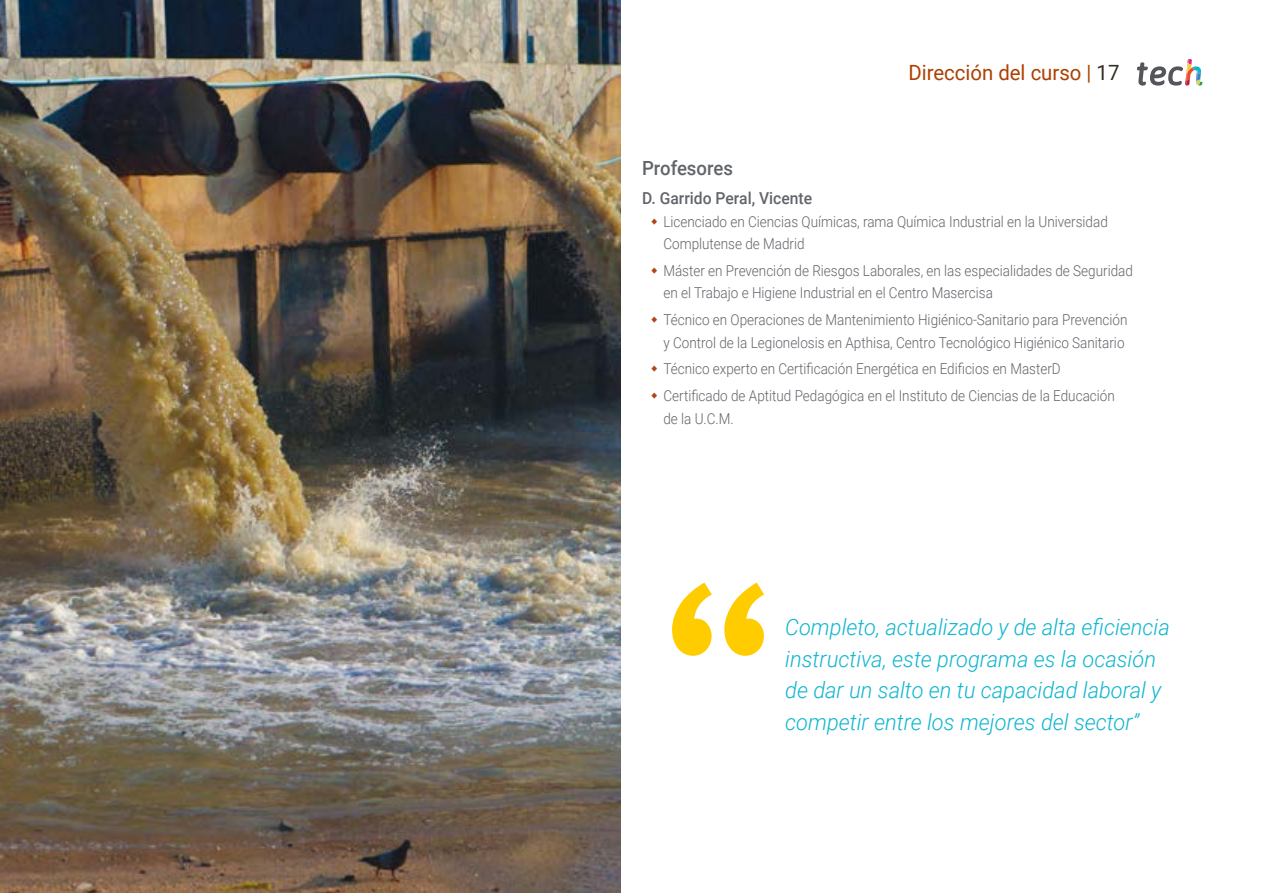
<style>
.page{position:relative;width:1263px;height:893px;background:#fff}
.page>*{position:absolute;margin:0;border:0;box-sizing:border-box;transform-origin:0 0}
.t1{font:italic 300 22.5px/31.5px "Roboto";color:#0fb6cf}
.t2{font:21px "Roboto";color:#ae4000}
.t3{font:500 19.5px "Roboto";color:#61646a;scale:.95 1}
.t4{font:500 16.5px "Roboto";color:#61646a;scale:.95 1}
.t5{font:300 15px/22.5px "Roboto";color:#61646a;scale:.9 1}
.s1{color:#312e20}
</style>
<div class="page">
<img style="left:0;top:0;width:621px;height:893px">
<svg style="left:1137px;top:59px;width:65px;height:27px"></svg>
<svg style="left:672px;top:583px;width:92px;height:73px"></svg>
<h2 class="t2" style="left:908px;top:57px;width:213px">Dirección del curso | <span class="s1">17</span></h2>
<h3 class="t3" style="left:642px;top:154px;width:97px">Profesores</h3>
<p class="t4" style="left:642px;top:187px;width:180px">D. Garrido Peral, Vicente</p>
<p class="t5" style="left:663px;top:210px;width:495px">Licenciado en Ciencias Químicas, rama Química Industrial en la Universidad<br>Complutense de Madrid</p>
<p class="t5" style="left:663px;top:259px;width:523px">Máster en Prevención de Riesgos Laborales, en las especialidades de Seguridad en el Trabajo e Higiene Industrial en el Centro Masercisa</p>
<p class="t5" style="left:663px;top:308px;width:517px">Técnico en Operaciones de Mantenimiento Higiénico-Sanitario para Prevención y Control de la Legionelosis en Apthisa, Centro Tecnológico Higiénico Sanitario</p>
<p class="t5" style="left:663px;top:355px;width:503px;line-height:26.7px">Técnico experto en Certificación Energética en Edificios en MasterD<br>Certificado de Aptitud Pedagógica en el Instituto de Ciencias de la Educación</p>
<p class="t5" style="left:663px;top:407px;width:80px">de la U.C.M.</p>
<h1 class="t1" style="left:785px;top:611px;width:386px">Completo, actualizado y de alta eficiencia instructiva, este programa es la ocasión de dar un salto en tu capacidad laboral y competir entre los mejores del sector”</h1>
</div>
